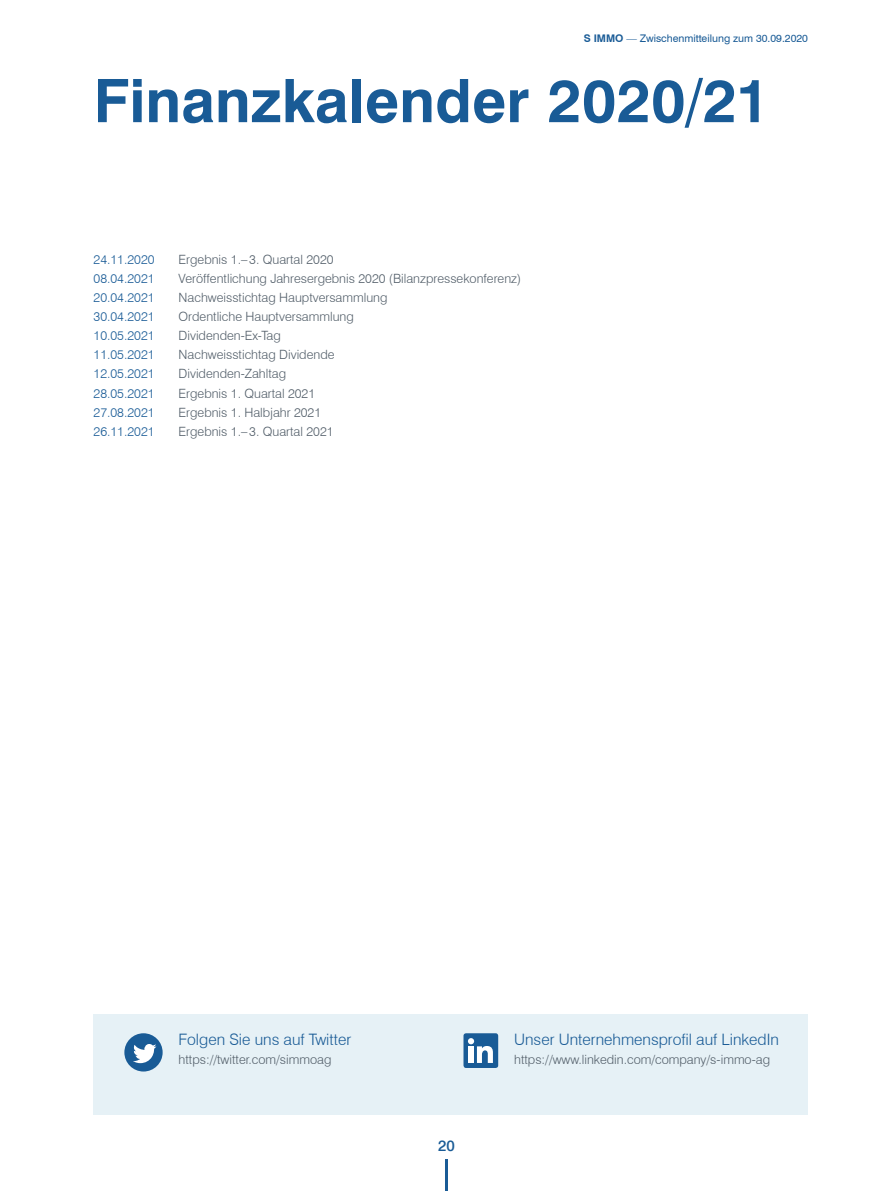
<style>
.page{position:relative;width:893px;height:1191px;background:#fff}
.page>*{position:absolute;margin:0;border:0;box-sizing:border-box;transform-origin:0 0}
.t1{font:700 60px "Swiss 721 BT";color:#195b96}
.t2{font:300 15.75px "Swiss 721 BT";color:#195b96}
.t3{font:500 15px "Swiss 721 TL";color:#195b96}
.t4{font:300 12.75px "Swiss 721 BT";color:#525e69}
.t5{font:300 12.75px "Swiss 721 BT";color:#195b96}
.t6{font:10.5px "Swiss 721 BT";color:#195b96}
.s1{font-weight:700}
</style>
<div class="page">
<div style="left:94px;top:1014px;width:714px;height:100px;background:#e6f1f6"></div>
<hr style="left:445px;top:1159px;width:3px;height:32px;background:#195b96">
<div style="left:124px;top:1033px;width:39px;height:38px;background:#195b96;border-radius:50%"></div>
<svg style="left:133px;top:1044px;width:23px;height:19px"></svg>
<div style="left:463px;top:1033px;width:35px;height:35px;background:#195b96;border-radius:3px"></div>
<svg style="left:468px;top:1038px;width:25px;height:25px"></svg>
<p class="t6" style="left:584px;top:32px;width:226px"><span class="s1">S IMMO</span> — Zwischenmitteilung zum 30.09.2020</p>
<h1 class="t1" style="left:94px;top:64px;width:678px">Finanzkalender 2020/21</h1>
<p class="t5" style="left:94px;top:251px;width:63px">24.11.2020</p>
<p class="t4" style="left:179px;top:251px;width:156px">Ergebnis 1.– 3. Quartal 2020</p>
<p class="t5" style="left:94px;top:270px;width:63px">08.04.2021</p>
<p class="t4" style="left:179px;top:270px;width:344px">Veröffentlichung Jahresergebnis 2020 (Bilanzpressekonferenz)</p>
<p class="t5" style="left:94px;top:289px;width:63px">20.04.2021</p>
<p class="t4" style="left:179px;top:289px;width:210px">Nachweisstichtag Hauptversammlung</p>
<p class="t5" style="left:94px;top:309px;width:63px">30.04.2021</p>
<p class="t4" style="left:179px;top:309px;width:177px">Ordentliche Hauptversammlung</p>
<p class="t5" style="left:94px;top:328px;width:63px">10.05.2021</p>
<p class="t4" style="left:179px;top:328px;width:104px">Dividenden-Ex-Tag</p>
<p class="t5" style="left:94px;top:347px;width:63px">11.05.2021</p>
<p class="t4" style="left:179px;top:347px;width:157px">Nachweisstichtag Dividende</p>
<p class="t5" style="left:94px;top:366px;width:63px">12.05.2021</p>
<p class="t4" style="left:179px;top:366px;width:109px">Dividenden-Zahltag</p>
<p class="t5" style="left:94px;top:385px;width:63px">28.05.2021</p>
<p class="t4" style="left:179px;top:385px;width:138px">Ergebnis 1. Quartal 2021</p>
<p class="t5" style="left:94px;top:404px;width:63px">27.08.2021</p>
<p class="t4" style="left:179px;top:404px;width:144px">Ergebnis 1. Halbjahr 2021</p>
<p class="t5" style="left:94px;top:423px;width:63px">26.11.2021</p>
<p class="t4" style="left:179px;top:423px;width:156px">Ergebnis 1.– 3. Quartal 2021</p>
<p class="t2" style="left:179px;top:1030px;width:174px">Folgen Sie uns auf Twitter</p>
<p class="t4" style="left:179px;top:1052px;width:154px">https://twitter.com/simmoag</p>
<p class="t3" style="left:438px;top:1135px;width:18px">20</p>
<p class="t2" style="left:514px;top:1030px;width:266px">Unser Unternehmensprofil auf LinkedIn</p>
<p class="t4" style="left:514px;top:1052px;width:257px">https://www.linkedin.com/company/s-immo-ag</p>
</div>
